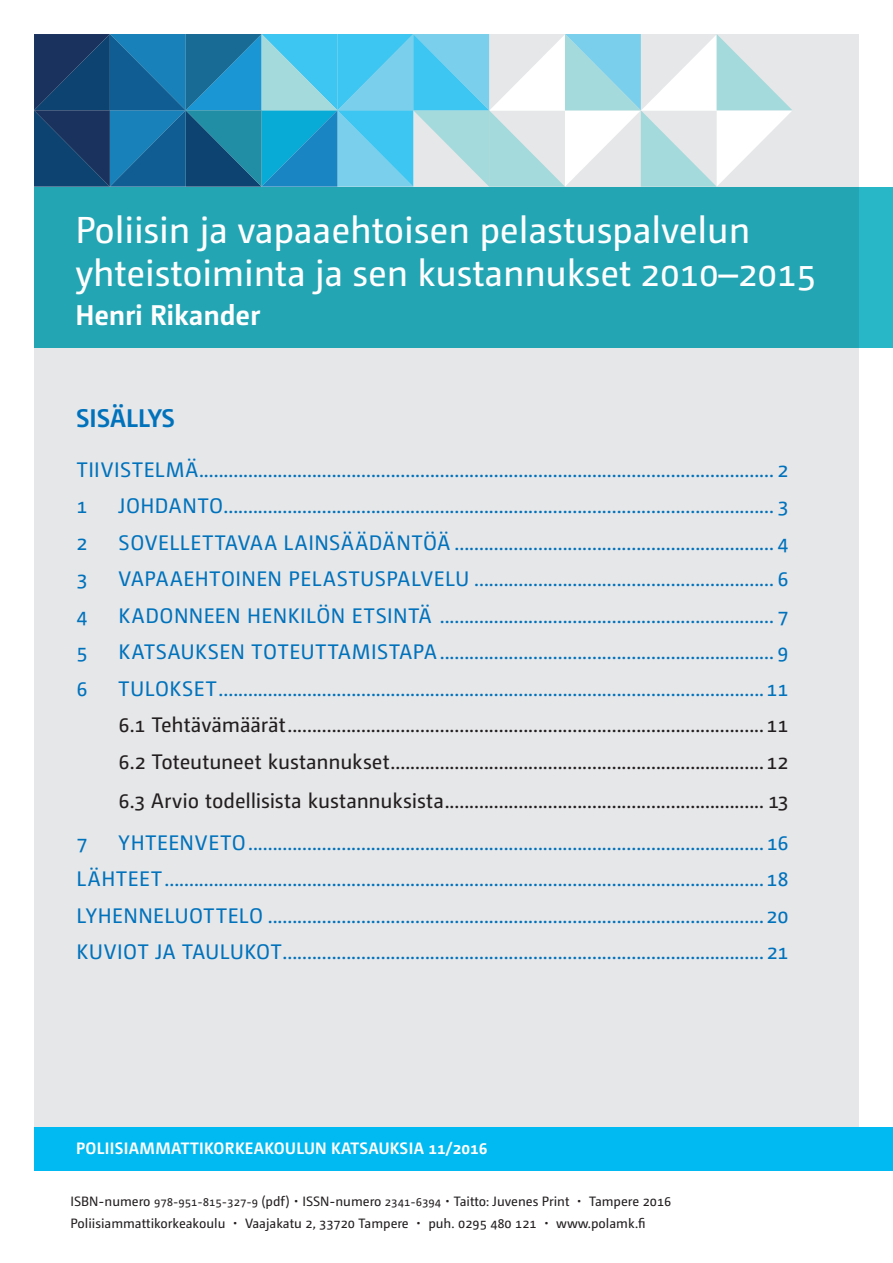
<style>
.page{position:relative;width:893px;height:1263px;background:#fff}
.page>*{position:absolute;margin:0;border:0;box-sizing:border-box;transform-origin:0 0}
.t1{font:37.5px/43.5px "Camingo Dos";letter-spacing:-.005em;color:#fff}
.t2{font:700 28.5px "Camingo Dos";letter-spacing:-.005em;color:#fff}
.t3{font:700 25.5px "Camingo Dos";color:#0072bc}
.t4{font:21px/36.5px "Camingo Dos";letter-spacing:.025em;color:#0072bc}
.t5{font:21px/36.5px "Camingo Dos";letter-spacing:-.005em;color:#231f20}
.t6{font:700 16.5px "Camingo Dos";letter-spacing:.02em;color:#fff}
.t7{font:13.5px "Camingo Dos";color:#231f20}
.s1{font-size:12px}
</style>
<div class="page">
<div style="left:34px;top:34px;width:825px;height:1136px;background:#e6e7e9"></div>
<div style="left:34px;top:187px;width:859px;height:160px;background:#23a5b4"></div>
<svg style="left:34px;top:34px;width:758px;height:153px"></svg>
<div style="left:34px;top:1126px;width:858px;height:44px;background:#00baf1"></div>
<h1 class="t1" style="left:75px;top:208px;width:742px">Poliisin ja vapaaehtoisen pelastuspalvelun yhteistoiminta ja sen kustannukset 2010–2015</h1>
<h2 class="t2" style="left:75px;top:298px;width:186px">Henri Rikander</h2>
<p class="t3" style="left:76px;top:403px;width:100px">SISÄLLYS</p>
<p class="t4" style="left:77px;top:451px;width:713px">TIIVISTELMÄ..................................................................................................................... 2<br>1</p>
<p class="t4" style="left:119px;top:488px;width:671px">JOHDANTO................................................................................................................ 3</p>
<p class="t4" style="left:77px;top:524px;width:13px">2</p>
<p class="t4" style="left:119px;top:524px;width:671px">SOVELLETTAVAA LAINSÄÄDÄNTÖÄ ................................................................. 4</p>
<p class="t4" style="left:77px;top:561px;width:13px">3</p>
<p class="t4" style="left:119px;top:561px;width:671px">VAPAAEHTOINEN PELASTUSPALVELU ............................................................. 6</p>
<p class="t4" style="left:77px;top:597px;width:13px">4</p>
<p class="t4" style="left:119px;top:597px;width:671px">KADONNEEN HENKILÖN ETSINTÄ .................................................................... 7</p>
<p class="t4" style="left:77px;top:634px;width:13px">5</p>
<p class="t4" style="left:119px;top:634px;width:671px">KATSAUKSEN TOTEUTTAMISTAPA.................................................................... 9</p>
<p class="t4" style="left:77px;top:670px;width:13px">6</p>
<p class="t4" style="left:119px;top:670px;width:671px">TULOKSET...............................................................................................................11</p>
<p class="t5" style="left:119px;top:707px;width:671px">6.1 Tehtävämäärät.................................................................................................11<br>6.2 Toteutuneet kustannukset............................................................................12</p>
<p class="t5" style="left:119px;top:782px;width:671px">6.3 Arvio todellisista kustannuksista................................................................. 13</p>
<p class="t4" style="left:77px;top:824px;width:13px">7</p>
<p class="t4" style="left:77px;top:824px;width:713px;text-align:justify;text-indent:42px">YHTEENVETO.........................................................................................................16<br>LÄHTEET..........................................................................................................................18<br>LYHENNELUOTTELO .....................................................................................................20<br>KUVIOT JA TAULUKOT..................................................................................................21</p>
<p class="t6" style="left:76px;top:1138px;width:413px">POLIISIAMMATTIKORKEAKOULUN KATSAUKSIA 11/2016</p>
<p class="t7" style="left:71px;top:1193px;width:602px">ISBN-numero <span class="s1">978-951-815-327-9</span> (pdf) • ISSN-numero <span class="s1">2341-6394</span> • Taitto: Juvenes Print • Tampere 2016</p>
<p class="t7" style="left:71px;top:1216px;width:577px">Poliisiammattikorkeakoulu • Vaajakatu 2, 33720 Tampere • puh. 0295 480 121 • www.polamk.fi</p>
</div>
